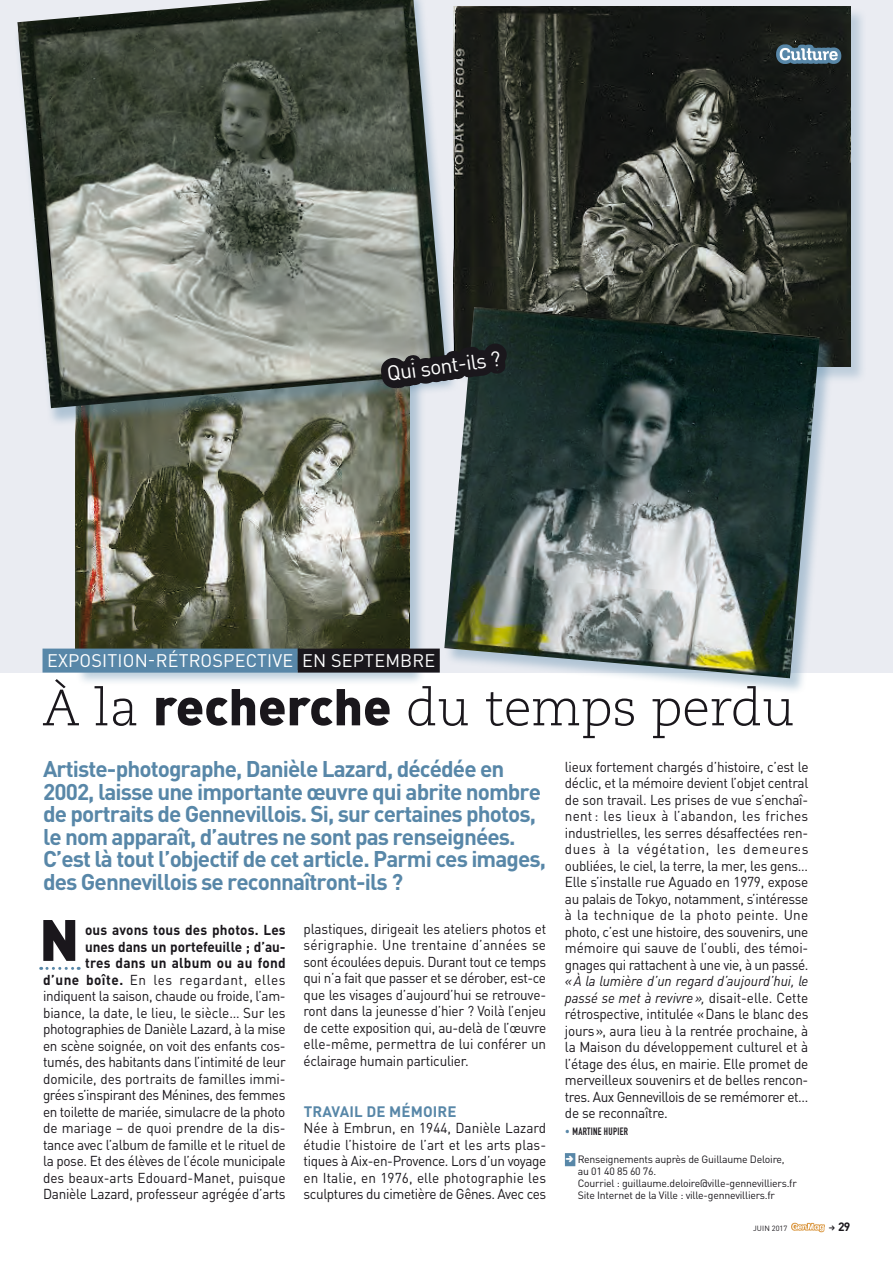
<style>
.page{position:relative;width:893px;height:1263px;background:#fff}
.page>*{position:absolute;margin:0;border:0;box-sizing:border-box;transform-origin:0 0}
.t1{font:900 57.45px "DINOT";color:#1a171c}
.t2{font:300 51px "Caecilia LT Std";color:#1a171c}
.t3{font:700 22.5px/22.5px "DINOT";letter-spacing:-.04em;color:#5887a8}
.t4{font:21px "DINOT";color:#fff}
.t5{font:18px "DINOT";letter-spacing:.01em;color:#fff}
.t6{font:700 15px "DINOT";letter-spacing:.01em;color:#5887a8}
.t7{font:14.25px/16.5px "DINOT";letter-spacing:-.025em;color:#1a171c;text-align:justify;scale:.95 1}
.t8{font:700 12px "DINOT";color:#1a171c}
.t9{font:10.5px/12px "DINOT";letter-spacing:-.02em;color:#1a171c}
.t10{font:10.5px "DIN Engschrift";letter-spacing:.03em;color:#1a171c;scale:.95 1}
.t11{font:7.5px "DINOT";letter-spacing:.005em;color:#1a171c}
.s1{font-family:"DINOT";font-weight:900}
.s2{font-style:italic}
.s3{font-family:"DINOT";color:#5887a8}
.s4{font-weight:700}
</style>
<div class="page">
<div style="left:0;top:0;width:893px;height:672px;background:#eaecf2"></div>
<div style="left:454px;top:7px;width:413px;height:376px;background:#5887a8;opacity:.3"></div>
<img style="left:458px;top:7px;width:392px;height:360px">
<div style="left:75px;top:367px;width:351px;height:319px;background:#5887a8;opacity:.4"></div>
<img style="left:75px;top:427px;width:334px;height:222px">
<div style="left:14px;top:0;width:444px;height:427px;background:#5887a8;opacity:.4"></div>
<img style="left:17px;top:0;width:429px;height:408px">
<svg style="left:41px;top:967px;width:38px;height:3px"></svg>
<div style="left:565px;top:1153px;width:10px;height:13px;background:#5887a8"></div>
<div style="left:445px;top:308px;width:391px;height:386px;background:#5887a8;opacity:.4"></div>
<img style="left:444px;top:307px;width:376px;height:371px">
<div style="left:43px;top:649px;width:255px;height:24px;background:#5887a8"></div>
<div style="left:298px;top:649px;width:142px;height:24px;background:#1a171c"></div>
<svg style="left:776px;top:44px;width:65px;height:20px"></svg>
<svg style="left:367px;top:335px;width:152px;height:71px;background:#525857"></svg>
<svg style="left:791px;top:1222px;width:34px;height:10px"></svg>
<h3 class="t4" style="left:385px;top:361px;width:116px;rotate:-8deg">Qui sont-ils ?</h3>
<p class="t5" style="left:47px;top:650px;width:390px">EXPOSITION-RÉTROSPECTIVE EN SEPTEMBRE</p>
<h2 class="t2" style="left:43px;top:679px;width:754px">À la <span class="s1">recherche</span> du temps perdu</h2>
<p class="t3" style="left:43px;top:757px;width:505px">Artiste-photographe, Danièle Lazard, décédée en 2002, laisse une importante œuvre qui abrite nombre de portraits de Gennevillois. Si, sur certaines photos, le nom apparaît, d’autres ne sont pas renseignées.<br>C’est là tout l’objectif de cet article. Parmi ces images, des Gennevillois se reconnaîtront-ils ?</p>
<p class="t7" style="left:565px;top:758px;width:258px">lieux fortement chargés d’histoire, c’est le déclic, et la mémoire devient l’objet central de son travail. Les prises de vue s’enchaî&shy;nent: les lieux à l’abandon, les friches industrielles, les serres désaffectées ren&shy;dues à la végétation, les demeures oubliées, le ciel, la terre, la mer, les gens… Elle s’installe rue Aguado en 1979, expose au palais de Tokyo, notamment, s’intéresse à la technique de la photo peinte. Une photo, c’est une histoire, des souvenirs, une mémoire qui sauve de l’oubli, des témoi&shy;gnages qui rattachent à une vie, à un passé.</p>
<p class="t7" style="left:565px;top:973px;width:258px"><span class="s2">«À la lumière d’un regard d’aujourd’hui, le passé se met à revivre»,</span> disait-elle. Cette rétrospective, intitulée «Dans le blanc des jours», aura lieu à la rentrée prochaine, à la Maison du développement culturel et à l’étage des élus, en mairie. Elle promet de merveilleux souvenirs et de belles rencon&shy;tres. Aux Gennevillois de se remémorer et… de se reconnaître.</p>
<p class="t10" style="left:565px;top:1125px;width:68px"><span class="s3">•</span> MARTINE HUPIER</p>
<p class="t9" style="left:578px;top:1153px;width:221px">Renseignements auprès de Guillaume Deloire, au 01 40 85 60 76.<br>Courriel : guillaume.deloire@ville-gennevilliers.fr Site Internet de la Ville : ville-gennevilliers.fr</p>
<h1 class="t1" style="left:39px;top:902px;width:33px">N</h1>
<p class="t7" style="left:43px;top:922px;width:257px;text-align:right"><span class="s4">ous avons tous des photos. Les<br>unes dans un portefeuille ; d’au-<br>tres dans un album ou au fond<br>d’une boîte.</span> En les regardant, elles indiquent la saison, chaude ou froide, l’am&shy;biance, la date, le lieu, le siècle… Sur les photographies de Danièle Lazard, à la mise en scène soignée, on voit des enfants cos&shy;tumés, des habitants dans l’intimité de leur domicile, des portraits de familles immi&shy;grées s’inspirant des Ménines, des femmes en toilette de mariée, simulacre de la photo de mariage – de quoi prendre de la dis&shy;tance avec l’album de famille et le rituel de la pose. Et des élèves de l’école municipale des beaux-arts Edouard-Manet, puisque Danièle Lazard, professeur agrégée d’arts</p>
<p class="t7" style="left:304px;top:920px;width:257px">plastiques, dirigeait les ateliers photos et sérigraphie. Une trentaine d’années se sont écoulées depuis. Durant tout ce temps qui n’a fait que passer et se dérober, est-ce que les visages d’aujourd’hui se retrouve&shy;ront dans la jeunesse d’hier ? Voilà l’enjeu de cette exposition qui, au-delà de l’œuvre elle-même, permettra de lui conférer un éclairage humain particulier.</p>
<p class="t6" style="left:304px;top:1102px;width:18px">Travail</p>
<p class="t6" style="left:366px;top:1102px;width:66px">de mémoire</p>
<p class="t7" style="left:304px;top:1120px;width:257px">Née à Embrun, en 1944, Danièle Lazard étudie l’histoire de l’art et les arts plas&shy;tiques à Aix-en-Provence. Lors d’un voyage en Italie, en 1976, elle photographie les sculptures du cimetière de Gênes. Avec ces</p>
<p class="t11" style="left:753px;top:1223px;width:36px">JUIN 2017</p>
<p class="t8" style="left:838px;top:1218px;width:14px">29</p>
</div>
